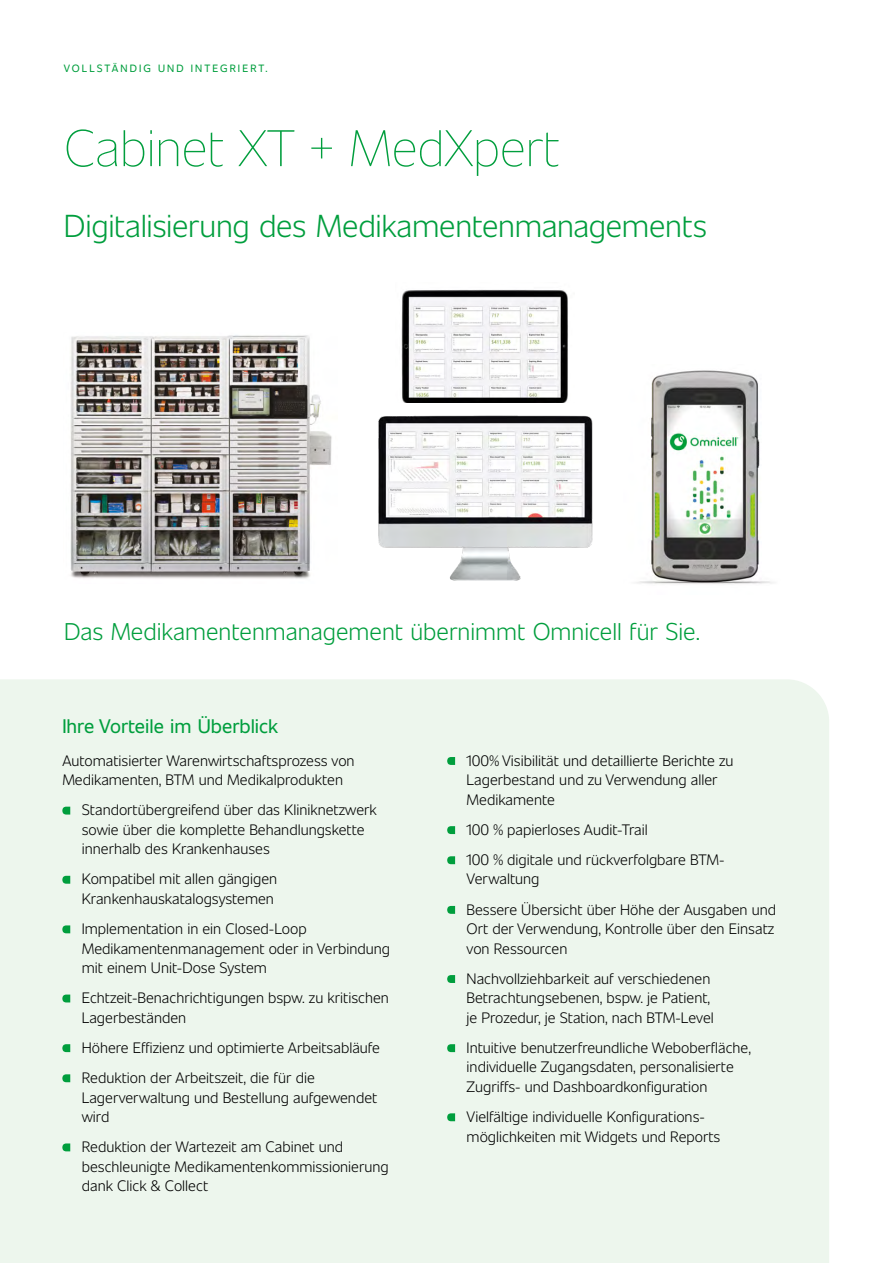
<style>
.page{position:relative;width:893px;height:1263px;background:#fff}
.page>*{position:absolute;margin:0;border:0;box-sizing:border-box;transform-origin:0 0}
.t1{font:200 51px "Unitext";letter-spacing:-.01em;color:#009e3d}
.t2{font:300 31.5px "Unitext";letter-spacing:-.01em;color:#009e3d}
.t3{font:300 24px "Unitext";color:#009e3d}
.t4{font:19.5px "Unitext";color:#009e3d}
.t5{font:300 15px/19.5px "Unitext";color:#000}
.t6{font:10.5px "Unitext";letter-spacing:.2em;color:#009e3d}
</style>
<div class="page">
<div style="left:0;top:679px;width:829px;height:584px;background:#edf6ed"></div>
<svg style="left:62px;top:807px;width:8px;height:7px"></svg>
<svg style="left:62px;top:876px;width:8px;height:8px"></svg>
<svg style="left:62px;top:925px;width:8px;height:8px"></svg>
<svg style="left:62px;top:994px;width:8px;height:8px"></svg>
<svg style="left:62px;top:1044px;width:8px;height:8px"></svg>
<svg style="left:62px;top:1074px;width:8px;height:8px"></svg>
<svg style="left:62px;top:1143px;width:8px;height:8px"></svg>
<svg style="left:447px;top:757px;width:8px;height:8px"></svg>
<svg style="left:447px;top:826px;width:8px;height:8px"></svg>
<svg style="left:447px;top:856px;width:8px;height:8px"></svg>
<svg style="left:447px;top:906px;width:8px;height:8px"></svg>
<svg style="left:447px;top:975px;width:8px;height:8px"></svg>
<svg style="left:447px;top:1044px;width:8px;height:8px"></svg>
<svg style="left:447px;top:1113px;width:8px;height:8px"></svg>
<img style="left:70px;top:335px;width:262px;height:244px">
<img style="left:401px;top:289px;width:167px;height:114px">
<img style="left:378px;top:415px;width:215px;height:166px">
<img style="left:636px;top:370px;width:137px;height:214px">
<p class="t6" style="left:64px;top:60px;width:205px">VOLLSTÄNDIG UND INTEGRIERT.</p>
<h1 class="t1" style="left:64px;top:112px;width:498px">Cabinet XT + MedXpert</h1>
<h2 class="t2" style="left:64px;top:203px;width:645px">Digitalisierung des Medikamentenmanagements</h2>
<h3 class="t3" style="left:64px;top:614px;width:637px">Das Medikamentenmanagement übernimmt Omnicell für Sie.</h3>
<h3 class="t4" style="left:62px;top:712px;width:217px">Ihre Vorteile im Überblick</h3>
<p class="t5" style="left:62px;top:750px;width:294px">Automatisierter Warenwirtschaftsprozess von<br>Medikamenten, BTM und Medikalprodukten</p>
<p class="t5" style="left:82px;top:799px;width:297px">Standortübergreifend über das Kliniknetzwerk sowie über die komplette Behandlungskette innerhalb des Krankenhauses</p>
<p class="t5" style="left:82px;top:868px;width:197px">Kompatibel mit allen gängigen<br>Krankenhauskatalogsystemen</p>
<p class="t5" style="left:82px;top:918px;width:310px">Implementation in ein Closed-Loop<br>Medikamentenmanagement oder in Verbindung mit einem Unit-Dose System</p>
<p class="t5" style="left:82px;top:987px;width:309px">Echtzeit-Benachrichtigungen bspw. zu kritischen<br>Lagerbeständen</p>
<p class="t5" style="left:82px;top:1031px;width:300px;line-height:30.2px">Höhere Effizienz und optimierte Arbeitsabläufe<br>Reduktion der Arbeitszeit, die für die</p>
<p class="t5" style="left:82px;top:1086px;width:297px">Lagerverwaltung und Bestellung aufgewendet wird</p>
<p class="t5" style="left:82px;top:1136px;width:308px">Reduktion der Wartezeit am Cabinet und beschleunigte Medikamentenkommissionierung dank Click &amp; Collect</p>
<p class="t5" style="left:467px;top:750px;width:268px">100% Visibilität und detaillierte Berichte zu<br>Lagerbestand und zu Verwendung aller<br>Medikamente</p>
<p class="t5" style="left:467px;top:813px;width:259px;line-height:30.2px">100 % papierloses Audit-Trail<br>100 % digitale und rückverfolgbare BTM-</p>
<p class="t5" style="left:467px;top:863px;width:311px;line-height:30.2px">Verwaltung<br>Bessere Übersicht über Höhe der Ausgaben und</p>
<p class="t5" style="left:467px;top:918px;width:309px">Ort der Verwendung, Kontrolle über den Einsatz von Ressourcen</p>
<p class="t5" style="left:467px;top:968px;width:249px">Nachvollziehbarkeit auf verschiedenen<br>Betrachtungsebenen, bspw. je Patient, je Prozedur, je Station, nach BTM-Level</p>
<p class="t5" style="left:467px;top:1037px;width:286px">Intuitive benutzerfreundliche Weboberfläche, individuelle Zugangsdaten, personalisierte<br>Zugriffs- und Dashboardkonfiguration</p>
<p class="t5" style="left:467px;top:1106px;width:255px">Vielfältige individuelle Konfigurations&shy;möglichkeiten mit Widgets und Reports</p>
</div>
